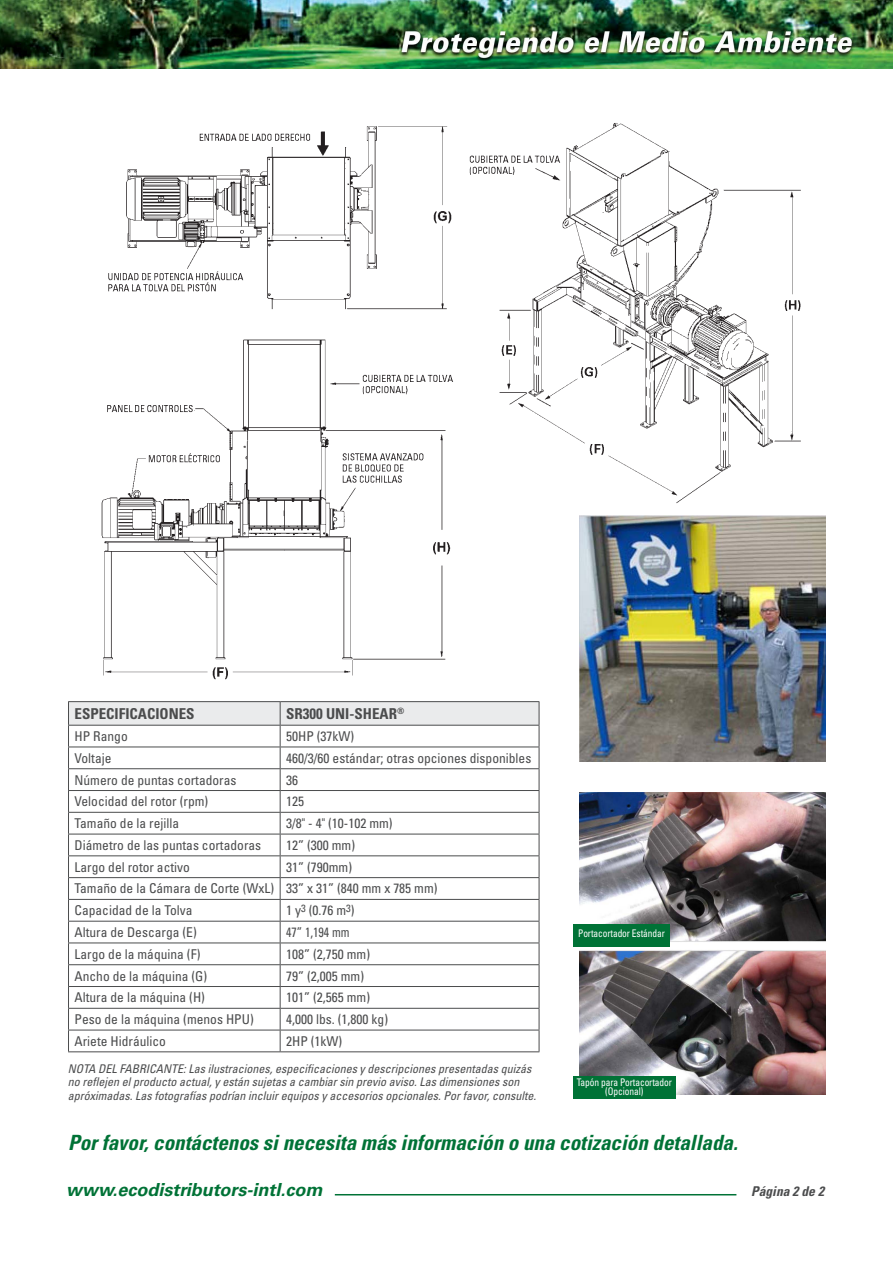
<style>
.page{position:relative;width:893px;height:1263px;background:#fff}
.page>*{position:absolute;margin:0;border:0;box-sizing:border-box;transform-origin:0 0}
.t1{font:italic 700 condensed 21px "Univers LT Std";color:#007236}
.t2{font:italic 700 18px "Univers LT Std";color:#007236}
.t3{font:700 condensed 15px "Univers LT Std";color:#4b4c4d}
.t4{font:condensed 13.5px "Univers LT Std";color:#4b4c4d}
.t5{font:italic 700 condensed 13.5px "Univers LT Std";color:#4b4c4d}
.t6{font:condensed 13.5px "Univers LT Std";color:#4b4c4d;scale:.9 1}
.t7{font:italic condensed 12px/13.5px "Univers LT Std";color:#4b4c4d}
.t8{font:condensed 10.5px/9px "Univers LT Std";letter-spacing:-.01em;color:#fff;text-align:center;scale:.9 1}
</style>
<div class="page">
<img style="left:0;top:0;width:893px;height:69px">
<hr style="left:335px;top:1194px;width:401px;height:1px;background:#007236">
<img style="left:101px;top:123px;width:700px;height:557px">
<img style="left:579px;top:515px;width:246px;height:246px">
<hr style="left:68px;top:701px;width:212px;height:1px;background:#4b4c4d">
<hr style="left:280px;top:701px;width:259px;height:1px;background:#4b4c4d">
<svg style="left:68px;top:702px;width:472px;height:349px"></svg>
<hr style="left:68px;top:1051px;width:212px;height:1px;background:#4b4c4d">
<hr style="left:280px;top:1051px;width:259px;height:1px;background:#4b4c4d">
<img style="left:580px;top:793px;width:245px;height:301px">
<div style="left:574px;top:924px;width:96px;height:22px;background:#007236"></div>
<div style="left:574px;top:1076px;width:102px;height:23px;background:#007236"></div>
<p class="t3" style="left:75px;top:704px;width:122px">ESPECIFICACIONES</p>
<p class="t3" style="left:286px;top:704px;width:120px">SR300 UNI-SHEAR<sup>®</sup></p>
<p class="t4" style="left:75px;top:728px;width:55px">HP Rango</p>
<p class="t4" style="left:286px;top:728px;width:70px">50HP (37kW)</p>
<p class="t4" style="left:75px;top:749px;width:39px">Voltaje</p>
<p class="t4" style="left:286px;top:749px;width:247px">460/3/60 estándar; otras opciones disponibles</p>
<p class="t4" style="left:75px;top:771px;width:163px">Número de puntas cortadoras</p>
<p class="t4" style="left:286px;top:771px;width:13px">36</p>
<p class="t4" style="left:75px;top:793px;width:135px">Velocidad del rotor (rpm)</p>
<p class="t4" style="left:286px;top:793px;width:19px">125</p>
<p class="t4" style="left:75px;top:815px;width:106px">Tamaño de la rejilla</p>
<p class="t4" style="left:286px;top:815px;width:108px">3/8" - 4" (10-102 mm)</p>
<p class="t4" style="left:75px;top:836px;width:188px">Diámetro de las puntas cortadoras</p>
<p class="t4" style="left:286px;top:836px;width:70px">12” (300 mm)</p>
<p class="t4" style="left:75px;top:858px;width:117px">Largo del rotor activo</p>
<p class="t4" style="left:286px;top:858px;width:67px">31” (790mm)</p>
<p class="t4" style="left:75px;top:880px;width:201px">Tamaño de la Cámara de Corte (WxL)</p>
<p class="t4" style="left:286px;top:880px;width:153px">33” x 31” (840 mm x 785 mm)</p>
<p class="t4" style="left:75px;top:902px;width:120px">Capacidad de la Tolva</p>
<p class="t4" style="left:286px;top:902px;width:70px">1 y<sup>3</sup> (0.76 m<sup>3</sup>)</p>
<p class="t4" style="left:75px;top:923px;width:124px">Altura de Descarga (E)</p>
<p class="t6" style="left:286px;top:923px;width:72px">47” 1,194 mm</p>
<p class="t4" style="left:75px;top:945px;width:127px">Largo de la máquina (F)</p>
<p class="t4" style="left:286px;top:945px;width:85px">108” (2,750 mm)</p>
<p class="t4" style="left:75px;top:967px;width:134px">Ancho de la máquina (G)</p>
<p class="t4" style="left:286px;top:967px;width:79px">79” (2,005 mm)</p>
<p class="t4" style="left:75px;top:989px;width:132px">Altura de la máquina (H)</p>
<p class="t4" style="left:286px;top:989px;width:85px">101” (2,565 mm)</p>
<p class="t4" style="left:75px;top:1011px;width:181px">Peso de la máquina (menos HPU)</p>
<p class="t4" style="left:286px;top:1011px;width:103px">4,000 lbs. (1,800 kg)</p>
<p class="t4" style="left:75px;top:1032px;width:93px">Ariete Hidráulico</p>
<p class="t4" style="left:286px;top:1032px;width:58px">2HP (1kW)</p>
<p class="t7" style="left:68px;top:1061px;width:470px">NOTA DEL FABRICANTE: Las ilustraciones, especificaciones y descripciones presentadas quizás no reflejen el producto actual, y están sujetas a cambiar sin previo aviso. Las dimensiones son apróximadas. Las fotografías podrían incluir equipos y accesorios opcionales. Por favor, consulte.</p>
<p class="t8" style="left:578px;top:928px;width:98px">Portacortador Estándar</p>
<p class="t8" style="left:577px;top:1078px;width:107px">Tapón para Portacortador (Opcional)</p>
<p class="t1" style="left:68px;top:1130px;width:671px">Por favor, contáctenos si necesita más información o una cotización detallada.</p>
<p class="t2" style="left:66px;top:1178px;width:258px">www.ecodistributors-intl.com</p>
<p class="t5" style="left:751px;top:1182px;width:74px">Página 2 de 2</p>
</div>
